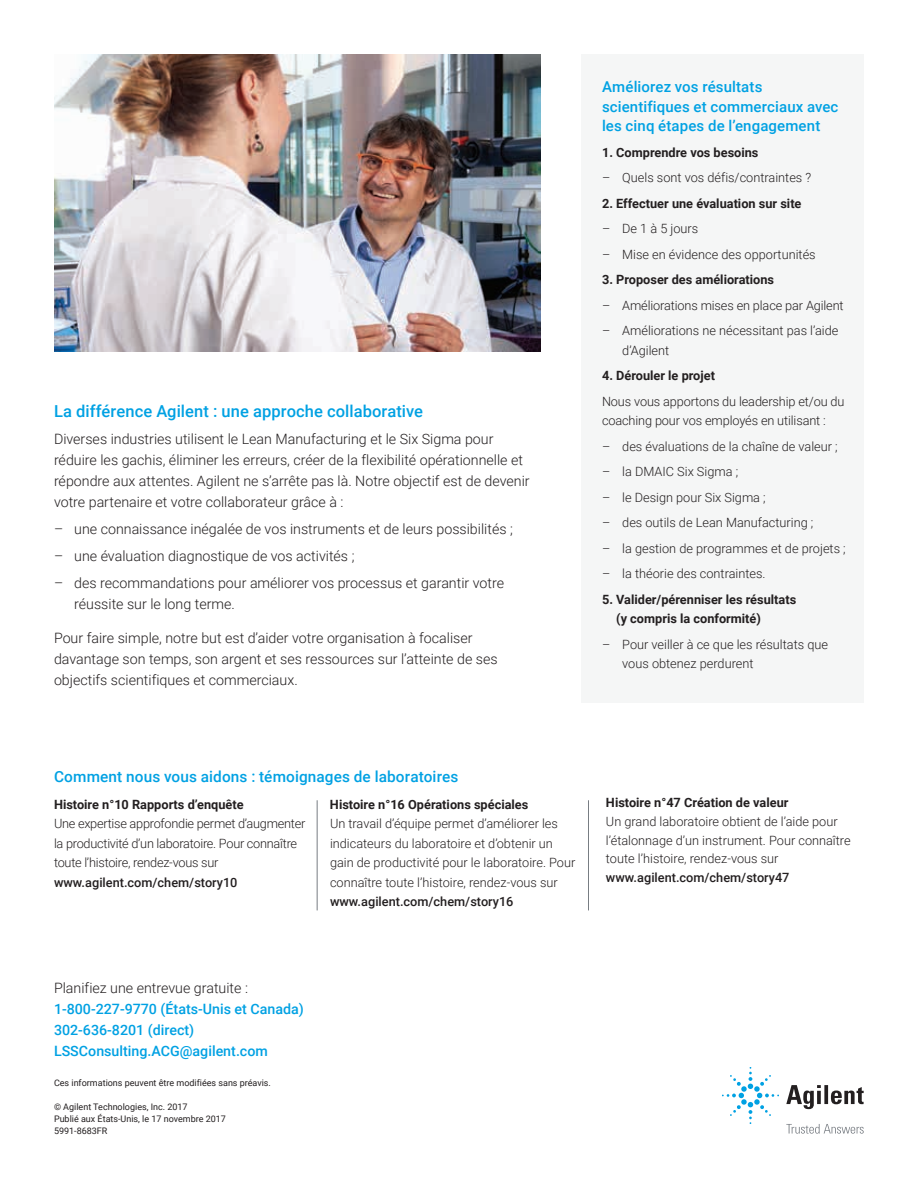
<style>
.page{position:relative;width:918px;height:1188px;background:#fff}
.page>*{position:absolute;margin:0;border:0;box-sizing:border-box;transform-origin:0 0}
.t1{font:500 16.5px "Roboto";letter-spacing:.005em;color:#00a1e3}
.t2{font:500 15.3px "Roboto";letter-spacing:.005em;color:#00a1e3}
.t3{font:500 15px/19.5px "Roboto";letter-spacing:.01em;color:#00a1e3}
.t4{font:300 14.25px/21px "Roboto";color:#231f20}
.t5{font:500 14.25px/21px "Roboto";color:#00a1e3}
.t6{font:300 12.75px/19.5px "Roboto";color:#231f20}
.t7{font:700 12.75px/19.5px "Roboto";color:#231f20}
.t8{font:300 12.75px/19.5px "Roboto";letter-spacing:-.02em;color:#231f20}
.t9{font:500 12.75px "Roboto";color:#231f20}
.t10{font:9px/12px "Roboto";color:#231f20}
</style>
<div class="page">
<div style="left:581px;top:54px;width:283px;height:649px;background:#f5f6f6"></div>
<img style="left:54px;top:54px;width:487px;height:297px">
<hr style="left:317px;top:800px;width:1px;height:110px;background:#787d83">
<hr style="left:588px;top:800px;width:1px;height:110px;background:#787d83">
<svg style="left:786px;top:1085px;width:78px;height:24px"></svg>
<svg style="left:722px;top:1067px;width:57px;height:57px"></svg>
<svg style="left:786px;top:1124px;width:78px;height:10px"></svg>
<p class="t1" style="left:54px;top:399px;width:371px">La différence Agilent : une approche collaborative</p>
<p class="t4" style="left:54px;top:428px;width:477px">Diverses industries utilisent le Lean Manufacturing et le Six Sigma pour réduire les gachis, éliminer les erreurs, créer de la flexibilité opérationnelle et répondre aux attentes. Agilent ne s’arrête pas là. Notre objectif est de devenir votre partenaire et votre collaborateur grâce à :</p>
<p class="t4" style="left:54px;top:518px;width:460px">– une connaissance inégalée de vos instruments et de leurs possibilités ;</p>
<p class="t4" style="left:54px;top:545px;width:302px">– une évaluation diagnostique de vos activités ;</p>
<p class="t4" style="left:74px;top:572px;width:431px;text-indent:-20px">– des recommandations pour améliorer vos processus et garantir votre réussite sur le long terme.</p>
<p class="t4" style="left:54px;top:627px;width:445px">Pour faire simple, notre but est d’aider votre organisation à focaliser davantage son temps, son argent et ses ressources sur l’atteinte de ses objectifs scientifiques et commerciaux.</p>
<p class="t3" style="left:602px;top:77px;width:238px">Améliorez vos résultats scientifiques et commerciaux avec les cinq étapes de l’engagement</p>
<p class="t7" style="left:602px;top:142px;width:158px">1. Comprendre vos besoins</p>
<p class="t6" style="left:602px;top:167px;width:211px">– Quels sont vos défis/contraintes ?</p>
<p class="t7" style="left:602px;top:193px;width:201px">2. Effectuer une évaluation sur site</p>
<p class="t6" style="left:602px;top:218px;width:98px">– De 1 à 5 jours</p>
<p class="t6" style="left:602px;top:244px;width:215px">– Mise en évidence des opportunités</p>
<p class="t7" style="left:602px;top:269px;width:174px">3. Proposer des améliorations</p>
<p class="t6" style="left:602px;top:295px;width:243px">– Améliorations mises en place par Agilent</p>
<p class="t6" style="left:622px;top:320px;width:218px;text-indent:-20px">– Améliorations ne nécessitant pas l’aide d’Agilent</p>
<p class="t7" style="left:602px;top:365px;width:115px">4. Dérouler le projet</p>
<p class="t6" style="left:602px;top:391px;width:244px">Nous vous apportons du leadership et/ou du coaching pour vos employés en utilisant :</p>
<p class="t6" style="left:602px;top:436px;width:237px">– des évaluations de la chaîne de valeur ;</p>
<p class="t6" style="left:602px;top:461px;width:138px">– la DMAIC Six Sigma ;</p>
<p class="t6" style="left:602px;top:487px;width:165px">– le Design pour Six Sigma ;</p>
<p class="t6" style="left:602px;top:512px;width:213px">– des outils de Lean Manufacturing ;</p>
<p class="t6" style="left:602px;top:538px;width:245px">– la gestion de programmes et de projets ;</p>
<p class="t6" style="left:602px;top:563px;width:165px">– la théorie des contraintes.</p>
<p class="t7" style="left:616px;top:589px;width:182px;text-indent:-14px">5. Valider/pérenniser les résultats (y compris la conformité)</p>
<p class="t6" style="left:622px;top:634px;width:207px;text-indent:-20px">– Pour veiller à ce que les résultats que vous obtenez perdurent</p>
<p class="t2" style="left:54px;top:765px;width:406px">Comment nous vous aidons : témoignages de laboratoires</p>
<p class="t7" style="left:54px;top:794px;width:191px">Histoire n°10 Rapports d’enquête</p>
<p class="t8" style="left:54px;top:813px;width:253px">Une expertise approfondie permet d’augmenter la productivité d’un laboratoire. Pour connaître toute l’histoire, rendez-vous sur</p>
<p class="t9" style="left:54px;top:873px;width:185px">www.agilent.com/chem/story10</p>
<p class="t7" style="left:330px;top:794px;width:200px">Histoire n°16 Opérations spéciales</p>
<p class="t6" style="left:330px;top:813px;width:247px">Un travail d’équipe permet d’améliorer les indicateurs du laboratoire et d’obtenir un gain de productivité pour le laboratoire. Pour connaître toute l’histoire, rendez-vous sur</p>
<p class="t9" style="left:330px;top:893px;width:185px">www.agilent.com/chem/story16</p>
<p class="t4" style="left:54px;top:977px;width:196px">Planifiez une entrevue gratuite :</p>
<p class="t5" style="left:54px;top:998px;width:251px">1-800-227-9770 (États-Unis et Canada)<br>302-636-8201 (direct)<br>LSSConsulting.ACG@agilent.com</p>
<p class="t10" style="left:54px;top:1076px;width:218px">Ces informations peuvent être modifiées sans préavis.</p>
<p class="t10" style="left:54px;top:1100px;width:173px">© Agilent Technologies, Inc. 2017<br>Publié aux États-Unis, le 17 novembre 2017<br>5991-8683FR</p>
<p class="t7" style="left:606px;top:792px;width:184px">Histoire n°47 Création de valeur</p>
<p class="t6" style="left:606px;top:811px;width:246px;line-height:18.8px">Un grand laboratoire obtient de l’aide pour l’étalonnage d’un instrument. Pour connaître toute l’histoire, rendez-vous sur</p>
<p class="t9" style="left:606px;top:869px;width:185px">www.agilent.com/chem/story47</p>
</div>
